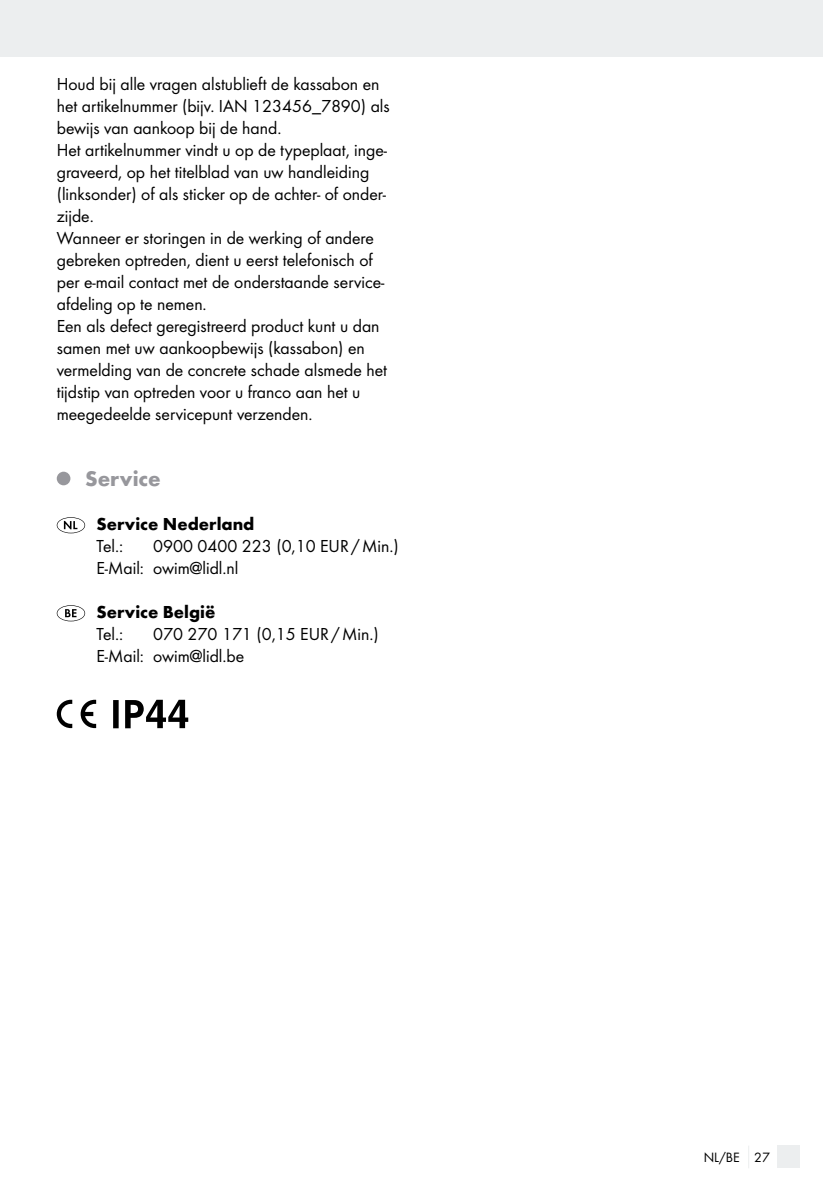
<style>
.page{position:relative;width:823px;height:1191px;background:#fff}
.page>*{position:absolute;margin:0;border:0;box-sizing:border-box;transform-origin:0 0}
.t1{font:700 22px "Futura";color:#97979c}
.t2{font:18px/22px "Futura Boo";color:#000}
.t3{font:700 18px "Futura";color:#000}
.t4{font:14px "Futura Boo";color:#000}
</style>
<div class="page">
<div style="left:0;top:0;width:822px;height:57px;background:#eceeef"></div>
<div style="left:777px;top:1145px;width:22px;height:23px;background:#eceeef"></div>
<div style="left:57px;top:472px;width:13px;height:13px;background:#97979c;border-radius:50%"></div>
<svg style="left:57px;top:517px;width:28px;height:16px"></svg>
<svg style="left:57px;top:605px;width:28px;height:16px"></svg>
<svg style="left:57px;top:699px;width:15px;height:29px"></svg>
<svg style="left:81px;top:699px;width:15px;height:29px"></svg>
<svg style="left:113px;top:700px;width:75px;height:28px"></svg>
<p class="t2" style="left:57px;top:73px;width:334px">Houd bij alle vragen alstublieft de kassabon en het artikelnummer (bijv. IAN 123456_7890) als bewijs van aankoop bij de hand.<br>Het artikelnummer vindt u op de typeplaat, inge&shy;graveerd, op het titelblad van uw handleiding (linksonder) of als sticker op de achter- of onder&shy;zijde.<br>Wanneer er storingen in de werking of andere gebreken optreden, dient u eerst telefonisch of per e-mail contact met de onderstaande service&shy;afdeling op te nemen.<br>Een als defect geregistreerd product kunt u dan samen met uw aankoopbewijs (kassabon) en vermelding van de concrete schade alsmede het tijdstip van optreden voor u franco aan het u meegedeelde servicepunt verzenden.</p>
<p class="t1" style="left:85px;top:465px;width:77px">Service</p>
<p class="t3" style="left:96px;top:513px;width:159px">Service Nederland</p>
<p class="t2" style="left:96px;top:535px;width:28px">Tel.:</p>
<p class="t2" style="left:96px;top:535px;width:303px;text-indent:57px">0900 0400 223 (0,10 EUR /Min.)<br>E-Mail: owim@lidl.nl</p>
<p class="t3" style="left:96px;top:601px;width:120px">Service Belgiё</p>
<p class="t2" style="left:96px;top:623px;width:28px">Tel.:</p>
<p class="t2" style="left:96px;top:623px;width:283px;text-indent:57px">070 270 171 (0,15 EUR /Min.)<br>E-Mail: owim@lidl.be</p>
<p class="t4" style="left:703px;top:1149px;width:67px">NL/BE 27</p>
</div>
